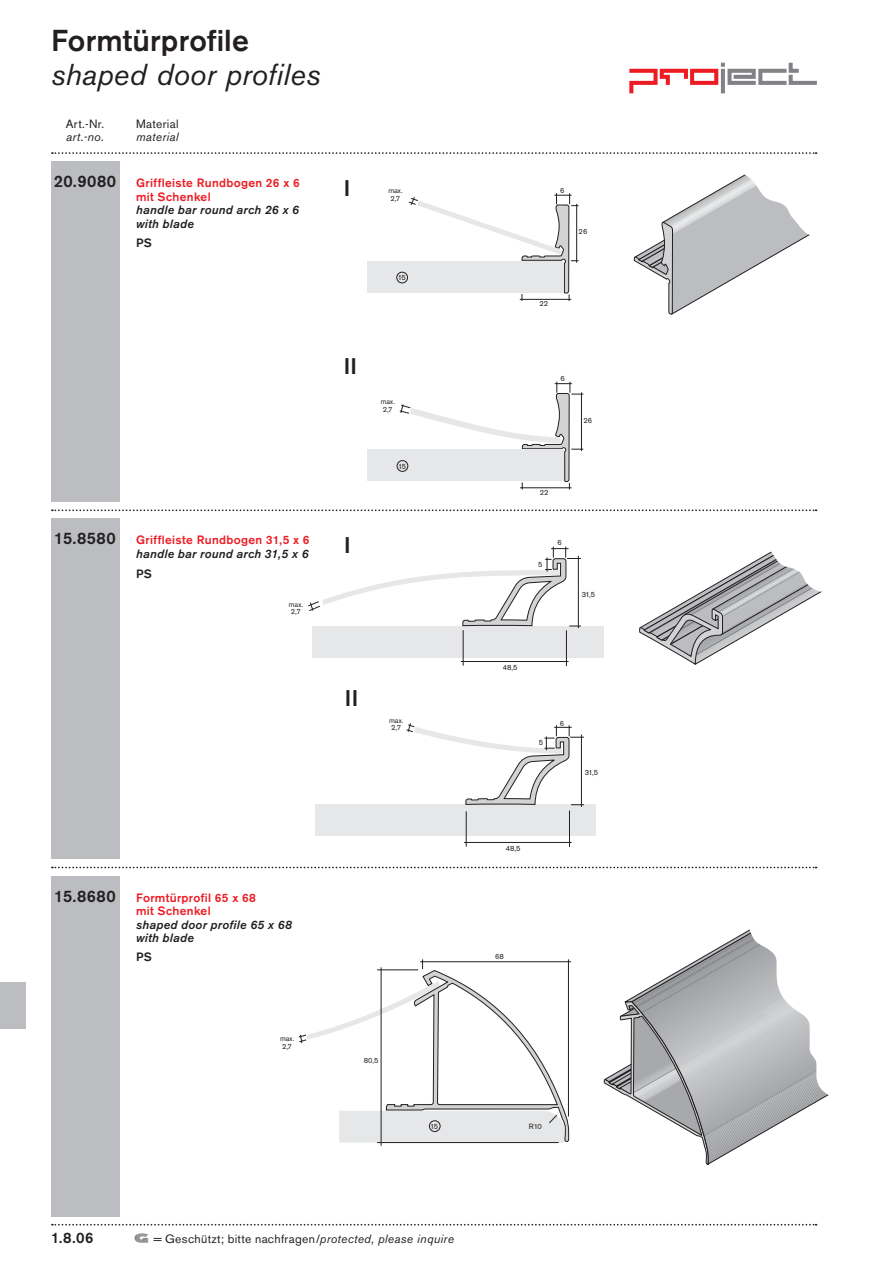
<style>
.page{position:relative;width:893px;height:1263px;background:#fff}
.page>*{position:absolute;margin:0;border:0;box-sizing:border-box;transform-origin:0 0}
.t1{font:italic 30px "Akzidenz Grotesk BQ";letter-spacing:.005em;color:#231f20}
.t2{font:500 30px "Akzidenz Grotesk BQ";letter-spacing:.005em;color:#231f20}
.t3{font:500 22.5px "Akzidenz Grotesk BQ";color:#231f20}
.t4{font:500 16.5px "Akzidenz Grotesk BQ";letter-spacing:.03em;color:#231f20}
.t5{font:500 15px "Akzidenz Grotesk BQ";color:#231f20}
.t6{font:500 12px/13.5px "Akzidenz Grotesk BQ";letter-spacing:.025em;color:#ed1c24}
.t7{font:italic 500 12px/13.5px "Akzidenz Grotesk BQ";letter-spacing:.025em;color:#231f20}
.t8{font:12px "Akzidenz Grotesk BQ";letter-spacing:.03em;color:#231f20}
.t9{font:italic 12px "Akzidenz Grotesk BQ";letter-spacing:.025em;color:#231f20}
.t10{font:500 12px "Akzidenz Grotesk BQ";color:#231f20}
.t11{font:7.5px/7.5px "Akzidenz Grotesk BQ";color:#231f20}
.s1{font-style:italic}
</style>
<div class="page">
<svg style="left:604px;top:929px;width:225px;height:235px"></svg>
<hr style="left:420px;top:961px;width:151px;height:1px;background:#231f20">
<hr style="left:381px;top:967px;width:1px;height:179px;background:#231f20">
<svg style="left:386px;top:1143px;width:183px;height:83px"></svg>
<svg style="left:299px;top:959px;width:270px;height:184px"></svg>
<svg style="left:639px;top:551px;width:183px;height:114px"></svg>
<div style="left:313px;top:626px;width:291px;height:32px;background:#e6e7e8"></div>
<hr style="left:578px;top:556px;width:1px;height:72px;background:#231f20">
<hr style="left:566px;top:630px;width:1px;height:36px;background:#231f20">
<hr style="left:463px;top:630px;width:1px;height:36px;background:#231f20">
<hr style="left:461px;top:661px;width:107px;height:1px;background:#231f20">
<svg style="left:308px;top:547px;width:273px;height:80px"></svg>
<div style="left:316px;top:804px;width:280px;height:32px;background:#e6e7e8"></div>
<hr style="left:581px;top:734px;width:1px;height:73px;background:#231f20">
<hr style="left:569px;top:810px;width:1px;height:37px;background:#231f20">
<hr style="left:466px;top:811px;width:1px;height:35px;background:#231f20">
<hr style="left:464px;top:842px;width:108px;height:1px;background:#231f20">
<svg style="left:406px;top:723px;width:178px;height:82px"></svg>
<svg style="left:634px;top:174px;width:176px;height:141px"></svg>
<div style="left:367px;top:261px;width:197px;height:31px;background:#e6e7e8"></div>
<div style="left:397px;top:272px;width:11px;height:11px;border:1px solid #231f20;border-radius:50%"></div>
<svg style="left:409px;top:193px;width:169px;height:108px"></svg>
<div style="left:367px;top:449px;width:197px;height:32px;background:#e6e7e8"></div>
<div style="left:397px;top:460px;width:11px;height:11px;border:1px solid #231f20;border-radius:50%"></div>
<svg style="left:400px;top:382px;width:183px;height:107px"></svg>
<svg style="left:629px;top:63px;width:187px;height:30px"></svg>
<div style="left:0;top:982px;width:26px;height:47px;background:#bbbdc0"></div>
<svg style="left:52px;top:1224px;width:765px;height:1px"></svg>
<img style="left:134px;top:1233px;width:14px;height:10px">
<svg style="left:52px;top:152px;width:765px;height:2px"></svg>
<div style="left:51px;top:162px;width:68px;height:340px;background:#bbbdc0"></div>
<svg style="left:52px;top:509px;width:765px;height:2px"></svg>
<div style="left:51px;top:519px;width:68px;height:340px;background:#bbbdc0"></div>
<svg style="left:52px;top:867px;width:765px;height:1px"></svg>
<div style="left:51px;top:876px;width:68px;height:340px;background:#bbbdc0"></div>
<h1 class="t2" style="left:51px;top:31px;width:199px">Formtürprofile</h1>
<h1 class="t1" style="left:51px;top:65px;width:271px">shaped door profiles</h1>
<p class="t8" style="left:66px;top:119px;width:40px">Art.-Nr.</p>
<p class="t9" style="left:66px;top:133px;width:39px">art.-no.</p>
<p class="t8" style="left:136px;top:119px;width:44px">Material</p>
<p class="t9" style="left:136px;top:133px;width:44px">material</p>
<p class="t6" style="left:136px;top:177px;width:165px">Griffleiste Rundbogen 26 x 6 mit Schenkel</p>
<p class="t7" style="left:136px;top:204px;width:164px">handle bar round arch 26 x 6 with blade</p>
<p class="t10" style="left:136px;top:238px;width:17px">PS</p>
<h3 class="t4" style="left:54px;top:176px;width:64px">20.9080</h3>
<h2 class="t3" style="left:344px;top:180px;width:8px">I</h2>
<p class="t11" style="left:388px;top:188px;width:16px">max.<br>2,7</p>
<p class="t11" style="left:398px;top:275px;width:10px">15</p>
<h3 class="t4" style="left:54px;top:533px;width:63px">15.8580</h3>
<p class="t6" style="left:136px;top:534px;width:175px">Griffleiste Rundbogen 31,5 x 6</p>
<p class="t7" style="left:136px;top:548px;width:174px">handle bar round arch 31,5 x 6</p>
<p class="t10" style="left:136px;top:570px;width:17px">PS</p>
<p class="t11" style="left:289px;top:601px;width:16px">max.<br>2,7</p>
<h2 class="t3" style="left:344px;top:359px;width:15px">II</h2>
<p class="t11" style="left:381px;top:398px;width:16px">max.<br>2,7</p>
<p class="t11" style="left:398px;top:463px;width:10px">15</p>
<h2 class="t3" style="left:344px;top:537px;width:8px">I</h2>
<h2 class="t3" style="left:345px;top:690px;width:15px">II</h2>
<p class="t11" style="left:389px;top:717px;width:16px">max.<br>2,7</p>
<h3 class="t4" style="left:54px;top:890px;width:63px">15.8680</h3>
<p class="t6" style="left:136px;top:892px;width:121px">Formtürprofil 65 x 68 mit Schenkel</p>
<p class="t7" style="left:136px;top:919px;width:157px">shaped door profile 65 x 68 with blade</p>
<p class="t10" style="left:136px;top:953px;width:17px">PS</p>
<p class="t11" style="left:560px;top:187px;width:6px">6</p>
<p class="t11" style="left:579px;top:229px;width:10px">26</p>
<p class="t11" style="left:539px;top:301px;width:10px">22</p>
<p class="t11" style="left:560px;top:376px;width:6px">6</p>
<p class="t11" style="left:583px;top:417px;width:10px">26</p>
<p class="t11" style="left:540px;top:489px;width:10px">22</p>
<p class="t11" style="left:538px;top:561px;width:6px">5</p>
<p class="t11" style="left:558px;top:539px;width:6px">6</p>
<p class="t11" style="left:582px;top:591px;width:15px">31,5</p>
<p class="t11" style="left:503px;top:665px;width:16px">48,5</p>
<p class="t11" style="left:539px;top:739px;width:6px">5</p>
<p class="t11" style="left:560px;top:721px;width:6px">6</p>
<p class="t11" style="left:585px;top:770px;width:15px">31,5</p>
<p class="t11" style="left:506px;top:846px;width:16px">48,5</p>
<p class="t11" style="left:495px;top:953px;width:10px">68</p>
<p class="t11" style="left:280px;top:1035px;width:16px">max.<br>2,7</p>
<p class="t11" style="left:364px;top:1057px;width:16px">80,5</p>
<p class="t11" style="left:430px;top:1123px;width:10px">15</p>
<p class="t11" style="left:529px;top:1124px;width:15px">R10</p>
<p class="t5" style="left:51px;top:1232px;width:44px">1.8.06</p>
<p class="t8" style="left:153px;top:1234px;width:302px"><span class="s1">=</span> Geschützt; bitte nachfragen/<span class="s1">protected, please inquire</span></p>
</div>
